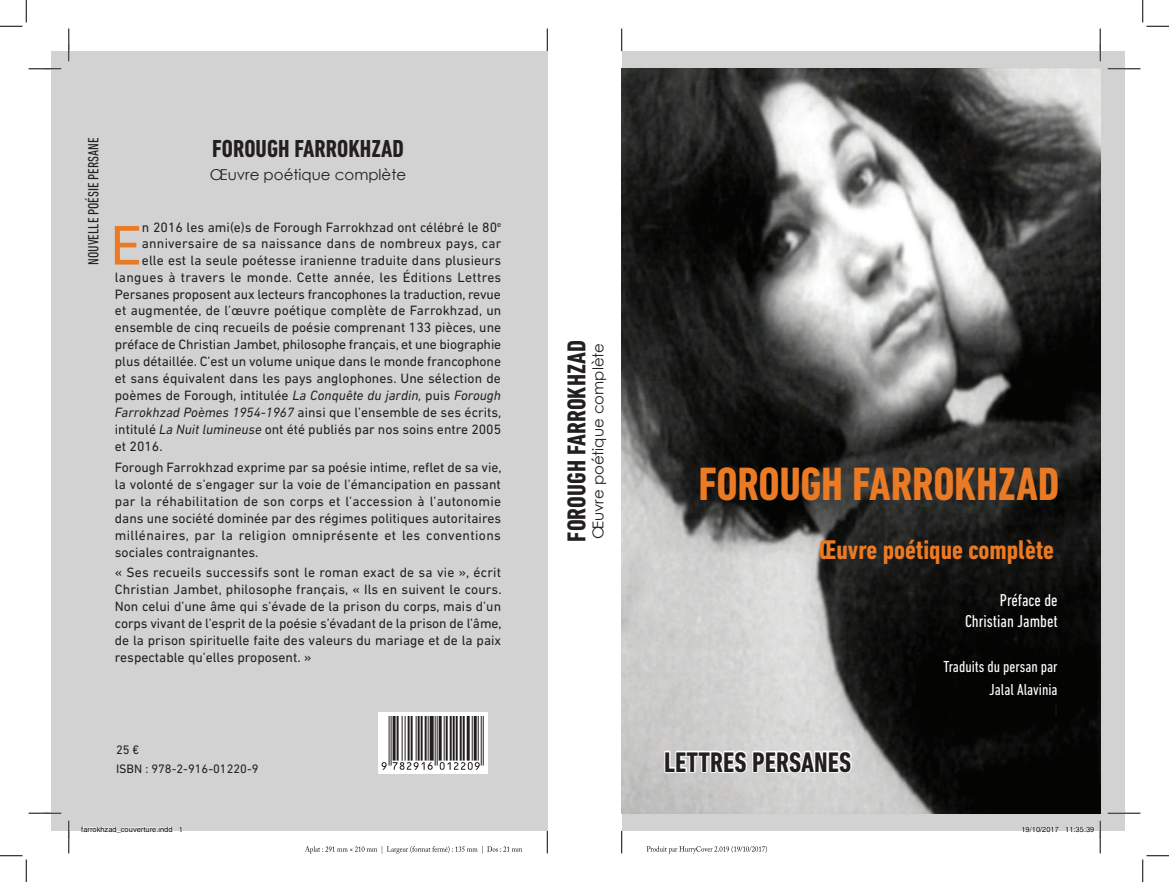
<style>
.page{position:relative;width:1169px;height:882px;background:#fff}
.page>*{position:absolute;margin:0;border:0;box-sizing:border-box;transform-origin:0 0}
.t1{font:56.62px "DIN Next LT Pro";color:#eb7a24}
.t2{font:700 condensed 47.5px "DIN Next LT Pro";letter-spacing:-.01em;color:#eb7a24}
.t3{font:700 condensed 28.75px "DIN Next LT Pro";color:#231f20}
.t4{font:700 condensed 27.5px "DIN Next LT Pro";color:#eb7a24}
.t5{font:700 condensed 26.25px "DIN Next LT Pro";color:#231f20}
.t6{font:700 condensed 25px "DIN Next LT Pro";color:#231f20}
.t7{font:condensed 17.5px/21px "DIN Next LT Pro";color:#fff;text-align:right}
.t8{font:condensed 16.25px/23px "DIN Next LT Pro";color:#fff;text-align:right}
.t9{font:15px "Century Gothic";color:#231f20}
.t10{font:condensed 15px "DIN Next LT Pro";color:#231f20}
.t11{font:13.75px/17px "DIN Next LT Pro";color:#231f20;text-align:justify}
.t12{font:13.75px "DIN Next LT Pro";letter-spacing:.02em;color:#231f20}
.t13{font:13.75px "Century Gothic";color:#231f20}
.t14{font:12.5px "DIN Next LT Pro";color:#231f20}
.t15{font:7.5px "Helvetica";color:#000}
.s1{font-style:italic}
</style>
<div class="page">
<svg style="left:621px;top:29px;width:1px;height:22px"></svg>
<svg style="left:621px;top:831px;width:1px;height:22px"></svg>
<svg style="left:547px;top:29px;width:1px;height:22px"></svg>
<svg style="left:547px;top:831px;width:1px;height:22px"></svg>
<svg style="left:647px;top:846px;width:120px;height:7px"></svg>
<svg style="left:305px;top:846px;width:217px;height:7px"></svg>
<div style="left:51px;top:51px;width:496px;height:780px;background:#d3d2d2"></div>
<div style="left:622px;top:51px;width:502px;height:780px;background:#d3d2d2"></div>
<img style="left:622px;top:69px;width:478px;height:744px">
<svg style="left:663px;top:729px;width:190px;height:61px"></svg>
<div style="left:379px;top:712px;width:109px;height:62px;background:#fff"></div>
<svg style="left:381px;top:716px;width:103px;height:53px"></svg>
<svg style="left:29px;top:68px;width:32px;height:2px"></svg>
<svg style="left:1107px;top:68px;width:33px;height:2px"></svg>
<svg style="left:29px;top:812px;width:32px;height:2px"></svg>
<svg style="left:1107px;top:812px;width:33px;height:2px"></svg>
<svg style="left:68px;top:29px;width:2px;height:32px"></svg>
<svg style="left:68px;top:820px;width:2px;height:33px"></svg>
<svg style="left:1099px;top:29px;width:2px;height:32px"></svg>
<svg style="left:0;top:0;width:27px;height:27px"></svg>
<svg style="left:0;top:855px;width:27px;height:27px"></svg>
<svg style="left:1142px;top:0;width:27px;height:27px"></svg>
<svg style="left:1142px;top:855px;width:27px;height:27px"></svg>
<svg style="left:81px;top:826px;width:92px;height:5px"></svg>
<svg style="left:179px;top:826px;width:3px;height:5px"></svg>
<svg style="left:1022px;top:826px;width:37px;height:5px"></svg>
<svg style="left:1065px;top:820px;width:36px;height:33px"></svg>
<p class="t10" style="left:85px;top:265px;width:129px;rotate:-90deg">Nouvelle poésie persane</p>
<h3 class="t6" style="left:212px;top:135px;width:193px">FOROUGH FARROKHZAD</h3>
<p class="t9" style="left:210px;top:164px;width:198px">Œuvre poétique complète</p>
<h1 class="t1" style="left:110px;top:213px;width:33px">E</h1>
<p class="t11" style="left:142px;top:218px;width:361px">n 2016 les ami(e)s de Forough Farrokhzad ont célébré le 80<sup>e</sup></p>
<p class="t11" style="left:142px;top:235px;width:361px">anniversaire de sa naissance dans de nombreux pays, car</p>
<p class="t11" style="left:142px;top:251px;width:361px">elle est la seule poétesse iranienne traduite dans plusieurs</p>
<p class="t12" style="left:115px;top:269px;width:388px">langues à travers le monde. Cette année, les Éditions Lettres</p>
<p class="t11" style="left:115px;top:285px;width:387px">Persanes proposent aux lecteurs francophones la traduction, revue</p>
<p class="t11" style="left:115px;top:302px;width:388px">et augmentée, de l’œuvre poétique complète de Farrokhzad, un</p>
<p class="t11" style="left:115px;top:319px;width:388px">ensemble de cinq recueils de poésie comprenant 133 pièces, une</p>
<p class="t11" style="left:115px;top:336px;width:388px">préface de Christian Jambet, philosophe français, et une biographie</p>
<p class="t11" style="left:115px;top:353px;width:388px">plus détaillée. C’est un volume unique dans le monde francophone</p>
<p class="t11" style="left:115px;top:370px;width:387px">et sans équivalent dans les pays anglophones. Une sélection de</p>
<p class="t11" style="left:115px;top:387px;width:388px">poèmes de Forough, intitulée <span class="s1">La Conquête du jardin,</span> puis <span class="s1">Forough</span></p>
<p class="t11" style="left:115px;top:404px;width:388px"><span class="s1">Farrokhzad Poèmes 1954-1967</span> ainsi que l’ensemble de ses écrits,</p>
<p class="t11" style="left:115px;top:421px;width:388px">intitulé <span class="s1">La Nuit lumineuse</span> ont été publiés par nos soins entre 2005</p>
<p class="t11" style="left:115px;top:438px;width:49px">et 2016.</p>
<p class="t11" style="left:115px;top:458px;width:388px">Forough Farrokhzad exprime par sa poésie intime, reflet de sa vie, la volonté de s’engager sur la voie de l’émancipation en passant par la réhabilitation de son corps et l’accession à l’autonomie dans une société dominée par des régimes politiques autoritaires millénaires, par la religion omniprésente et les conventions sociales contraignantes.</p>
<p class="t11" style="left:115px;top:564px;width:388px">« Ses recueils successifs sont le roman exact de sa vie », écrit Christian Jambet, philosophe français, « Ils en suivent le cours.<br>Non celui d’une âme qui s’évade de la prison du corps, mais d’un corps vivant de l’esprit de la poésie s’évadant de la prison de l’âme, de la prison spirituelle faite des valeurs du mariage et de la paix respectable qu’elles proposent. »</p>
<p class="t14" style="left:116px;top:743px;width:25px">25 €</p>
<p class="t14" style="left:116px;top:761px;width:144px">ISBN : 978-2-916-01220-9</p>
<h3 class="t5" style="left:561px;top:541px;width:202px;rotate:-90deg">FOROUGH FARROKHZAD</h3>
<p class="t9" style="left:587px;top:539px;width:198px;rotate:-90deg">Œuvre poétique complète</p>
<h2 class="t2" style="left:698px;top:457px;width:363px">FOROUGH FARROKHZAD</h2>
<h3 class="t4" style="left:819px;top:533px;width:236px">ŒUVRE POÉTIQUE COMPLÈTE</h3>
<p class="t7" style="left:965px;top:589px;width:94px">Préface de<br>Christian Jambet</p>
<h3 class="t3" style="left:664px;top:745px;width:188px">LETTRES PERSANES</h3>
<p class="t8" style="left:943px;top:655px;width:116px">Traduits du persan par<br>Jalal Alavinia</p>
<p class="t13" style="left:1055px;top:701px;width:4px">i</p>
<p class="t15" style="left:81px;top:825px;width:103px">farrokhzad_couverture.indd 1</p>
<p class="t15" style="left:1021px;top:825px;width:74px">19/10/2017 11:35:39</p>
</div>
